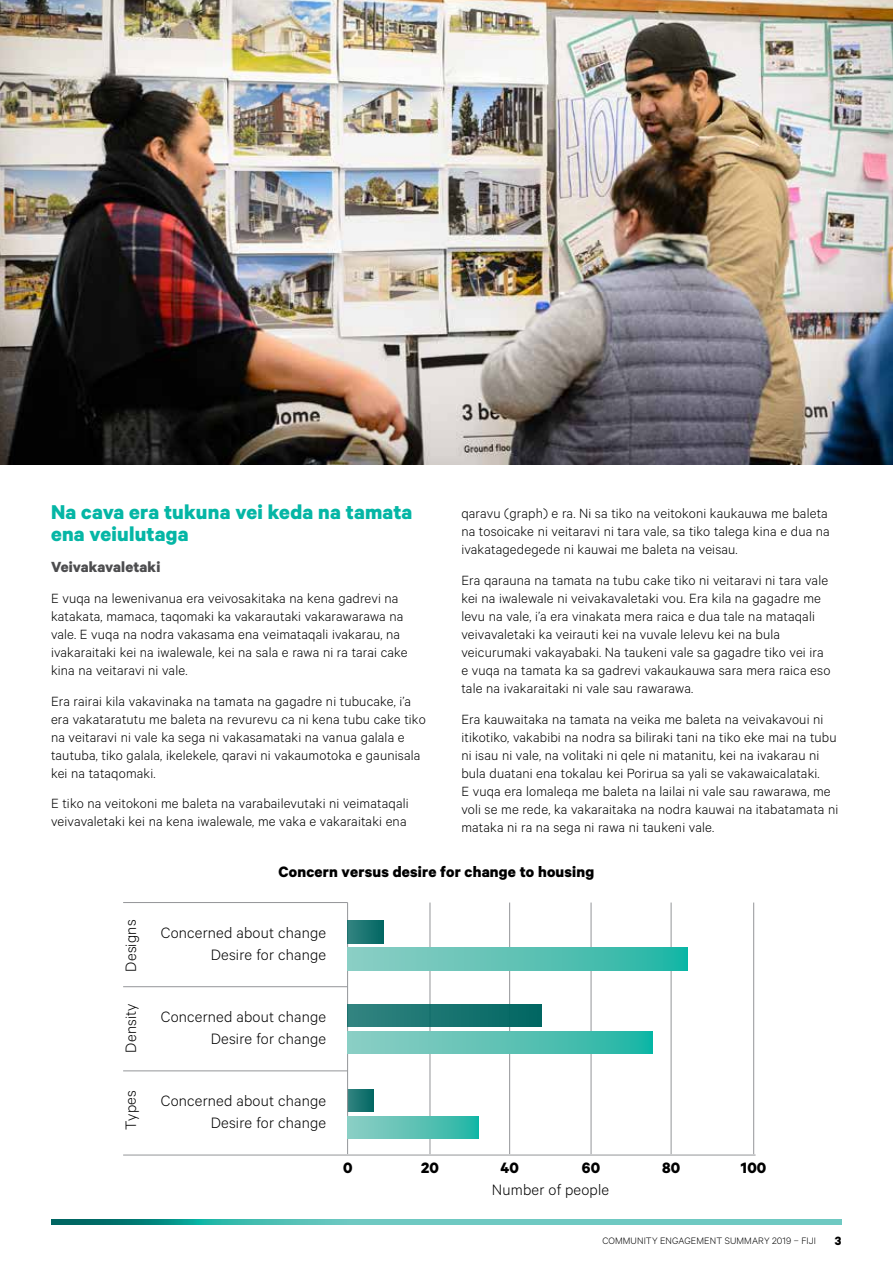
<style>
.page{position:relative;width:893px;height:1263px;background:#fff}
.page>*{position:absolute;margin:0;border:0;box-sizing:border-box;transform-origin:0 0}
.t1{font:700 22.5px/22.5px "Calibre";letter-spacing:.01em;color:#05b6a5}
.t2{font:300 16.95px/22px "Calibre";letter-spacing:.01em;color:#000;text-align:right}
.t3{font:700 16.95px "Calibre";letter-spacing:.01em;color:#000}
.t4{font:700 16.5px "Calibre";letter-spacing:.01em;color:#4d4d4f}
.t5{font:300 15px/18px "Calibre";letter-spacing:.01em;color:#000}
.t6{font:700 13.5px "Calibre";color:#000}
.t7{font:300 10.5px "Calibre";letter-spacing:.01em;color:#000}
</style>
<div class="page">
<svg style="left:51px;top:1220px;width:791px;height:4px;background:#53b8b0"></svg>
<img style="left:0;top:0;width:893px;height:464px">
<svg style="left:348px;top:1089px;width:25px;height:22px"></svg>
<hr style="left:123px;top:1154px;width:633px;height:1px;background:#939598">
<hr style="left:123px;top:1070px;width:225px;height:1px;background:#939598">
<hr style="left:123px;top:986px;width:225px;height:1px;background:#939598">
<hr style="left:123px;top:902px;width:225px;height:1px;background:#939598">
<hr style="left:347px;top:902px;width:1px;height:252px;background:#939598">
<hr style="left:429px;top:902px;width:1px;height:252px;background:#939598">
<hr style="left:509px;top:902px;width:1px;height:252px;background:#939598">
<hr style="left:591px;top:902px;width:1px;height:252px;background:#939598">
<hr style="left:671px;top:902px;width:1px;height:252px;background:#939598">
<hr style="left:753px;top:902px;width:1px;height:252px;background:#939598">
<div style="left:348px;top:921px;width:36px;height:22px;background:linear-gradient(to right,#328481,#036763)"></div>
<svg style="left:348px;top:948px;width:340px;height:22px;background:#5ac1b4"></svg>
<div style="left:348px;top:1004px;width:193px;height:22px;background:linear-gradient(to right,#338481,#016662)"></div>
<svg style="left:348px;top:1031px;width:304px;height:22px;background:#5ac1b4"></svg>
<svg style="left:348px;top:1116px;width:131px;height:22px;background:#5ac1b4"></svg>
<h1 class="t1" style="left:51px;top:500px;width:363px">Na cava era tukuna vei keda na tamata ena veiulutaga</h1>
<p class="t4" style="left:51px;top:557px;width:111px">Veivakavaletaki</p>
<p class="t5" style="left:51px;top:588px;width:358px">E vuqa na lewenivanua era veivosakitaka na kena gadrevi na katakata, mamaca, taqomaki ka vakarautaki vakarawarawa na vale. E vuqa na nodra vakasama ena veimataqali ivakarau, na ivakaraitaki kei na iwalewale, kei na sala e rawa ni ra tarai cake kina na veitaravi ni vale.</p>
<p class="t5" style="left:51px;top:691px;width:376px">Era rairai kila vakavinaka na tamata na gagadre ni tubucake, i’a era vakataratutu me baleta na revurevu ca ni kena tubu cake tiko na veitaravi ni vale ka sega ni vakasamataki na vanua galala e tautuba, tiko galala, ikelekele, qaravi ni vakaumotoka e gaunisala kei na tataqomaki.</p>
<p class="t5" style="left:51px;top:794px;width:359px">E tiko na veitokoni me baleta na varabailevutaki ni veimataqali veivavaletaki kei na kena iwalewale, me vaka e vakaraitaki ena</p>
<p class="t5" style="left:461px;top:504px;width:370px">qaravu (graph) e ra. Ni sa tiko na veitokoni kaukauwa me baleta na tosoicake ni veitaravi ni tara vale, sa tiko talega kina e dua na ivakatagedegede ni kauwai me baleta na veisau.</p>
<p class="t5" style="left:461px;top:571px;width:371px">Era qarauna na tamata na tubu cake tiko ni veitaravi ni tara vale kei na iwalewale ni veivakavaletaki vou. Era kila na gagadre me levu na vale, i’a era vinakata mera raica e dua tale na mataqali veivavaletaki ka veirauti kei na vuvale lelevu kei na bula veicurumaki vakayabaki. Na taukeni vale sa gagadre tiko vei ira e vuqa na tamata ka sa gadrevi vakaukauwa sara mera raica eso tale na ivakaraitaki ni vale sau rawarawa.</p>
<p class="t5" style="left:461px;top:709px;width:378px">Era kauwaitaka na tamata na veika me baleta na veivakavoui ni itikotiko, vakabibi na nodra sa biliraki tani na tiko eke mai na tubu ni isau ni vale, na volitaki ni qele ni matanitu, kei na ivakarau ni bula duatani ena tokalau kei Porirua sa yali se vakawaicalataki.<br>E vuqa era lomaleqa me baleta na lailai ni vale sau rawarawa, me voli se me rede, ka vakaraitaka na nodra kauwai na itabatamata ni mataka ni ra na sega ni rawa ni taukeni vale.</p>
<p class="t2" style="left:119px;top:972px;width:54px;rotate:-90deg">Designs</p>
<p class="t2" style="left:119px;top:1052px;width:51px;rotate:-90deg">Density</p>
<p class="t2" style="left:119px;top:1130px;width:42px;rotate:-90deg">Types</p>
<p class="t3" style="left:278px;top:861px;width:317px">Concern versus desire for change to housing</p>
<p class="t2" style="left:161px;top:921px;width:167px">Concerned about change<br>Desire for change</p>
<p class="t2" style="left:161px;top:1005px;width:167px">Concerned about change<br>Desire for change</p>
<p class="t2" style="left:161px;top:1089px;width:167px">Concerned about change<br>Desire for change</p>
<p class="t3" style="left:343px;top:1158px;width:11px">0</p>
<p class="t3" style="left:421px;top:1158px;width:19px">20</p>
<p class="t3" style="left:500px;top:1158px;width:20px">40</p>
<p class="t3" style="left:582px;top:1158px;width:20px">60</p>
<p class="t3" style="left:662px;top:1158px;width:20px">80</p>
<p class="t3" style="left:741px;top:1158px;width:27px">100</p>
<p class="t2" style="left:492px;top:1178px;width:119px">Number of people</p>
<p class="t7" style="left:602px;top:1235px;width:215px">COMMUNITY ENGAGEMENT SUMMARY 2019 – FIJI</p>
<p class="t6" style="left:835px;top:1232px;width:8px">3</p>
</div>
